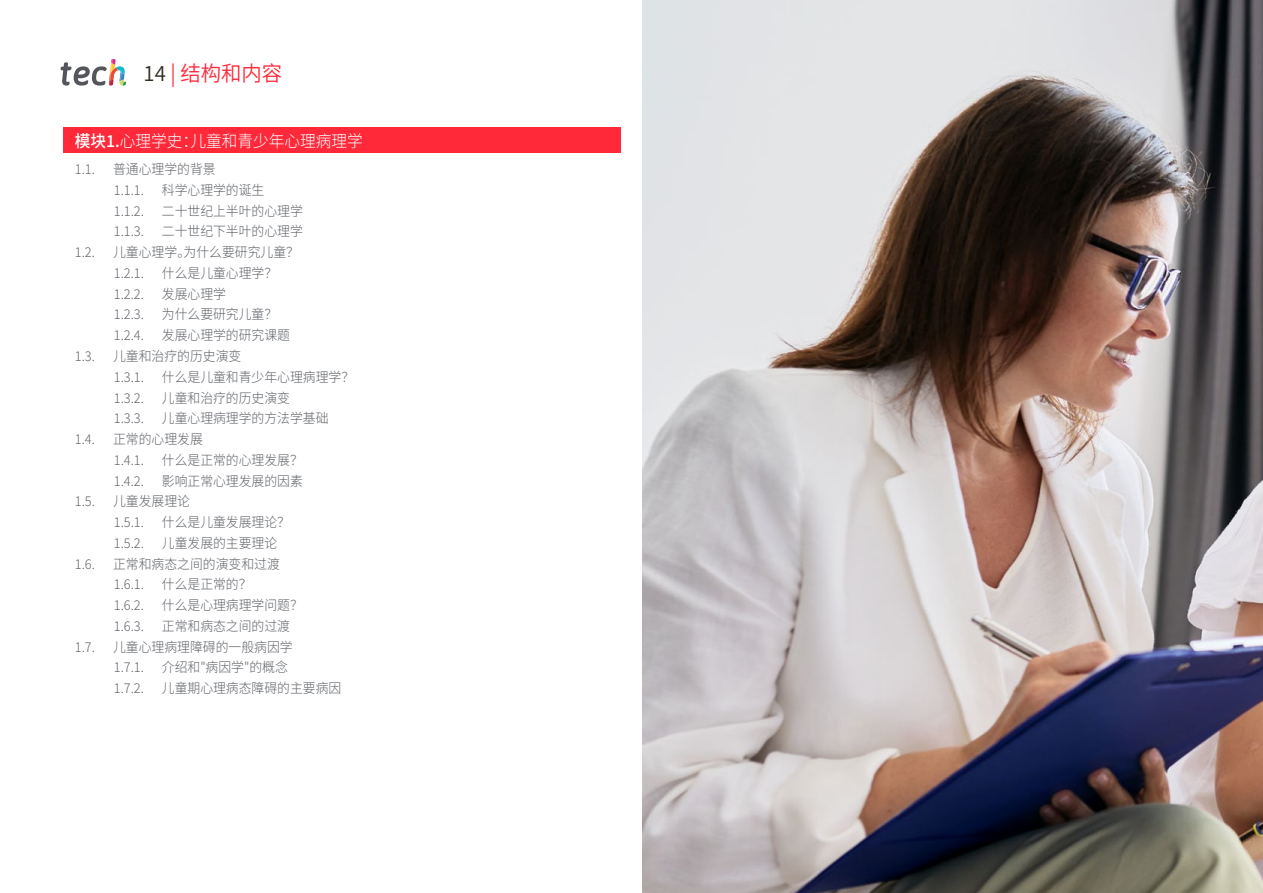
<style>
.page{position:relative;width:1263px;height:893px;background:#fff}
.page>*{position:absolute;margin:0;border:0;box-sizing:border-box;transform-origin:0 0}
.t1{font:21px "Source Han Sans CN";color:#ff293a}
.t2{font:300 16.5px "Source Han Sans CN";color:#fff;scale:.95 1}
.t3{font:300 13.5px/20.7px "Source Han Sans CN";color:#61646a;scale:.95 1}
.s1{color:#312e20}
.s2{font-weight:500}
</style>
<div class="page">
<div style="left:64px;top:128px;width:557px;height:25px;background:#ff293a"></div>
<svg style="left:61px;top:59px;width:65px;height:27px"></svg>
<img style="left:642px;top:0;width:621px;height:893px">
<h1 class="t1" style="left:144px;top:61px;width:140px"><span class="s1">14</span> | 结构和内容</h1>
<p class="t2" style="left:75px;top:132px;width:305px"><span class="s2">模块1.</span>心理学史：儿童和青少年心理病理学</p>
<p class="t3" style="left:75px;top:159px;width:23px">1.1.</p>
<p class="t3" style="left:113px;top:159px;width:110px">普通心理学的背景<br>1.1.1.</p>
<p class="t3" style="left:162px;top:180px;width:109px">科学心理学的诞生</p>
<p class="t3" style="left:114px;top:201px;width:33px">1.1.2.</p>
<p class="t3" style="left:162px;top:201px;width:150px">二十世纪上半叶的心理学</p>
<p class="t3" style="left:114px;top:221px;width:33px">1.1.3.</p>
<p class="t3" style="left:162px;top:221px;width:150px">二十世纪下半叶的心理学</p>
<p class="t3" style="left:75px;top:242px;width:23px">1.2.</p>
<p class="t3" style="left:113px;top:242px;width:197px">儿童心理学。为什么要研究儿童？<br>1.2.1.</p>
<p class="t3" style="left:162px;top:263px;width:123px">什么是儿童心理学？</p>
<p class="t3" style="left:114px;top:284px;width:33px">1.2.2.</p>
<p class="t3" style="left:162px;top:284px;width:69px">发展心理学</p>
<p class="t3" style="left:114px;top:304px;width:33px">1.2.3.</p>
<p class="t3" style="left:162px;top:304px;width:123px">为什么要研究儿童？</p>
<p class="t3" style="left:114px;top:325px;width:33px">1.2.4.</p>
<p class="t3" style="left:162px;top:325px;width:136px">发展心理学的研究课题</p>
<p class="t3" style="left:75px;top:346px;width:23px">1.3.</p>
<p class="t3" style="left:113px;top:346px;width:136px">儿童和治疗的历史演变<br>1.3.1.</p>
<p class="t3" style="left:162px;top:367px;width:204px">什么是儿童和青少年心理病理学？</p>
<p class="t3" style="left:114px;top:387px;width:33px">1.3.2.</p>
<p class="t3" style="left:162px;top:387px;width:136px">儿童和治疗的历史演变</p>
<p class="t3" style="left:114px;top:408px;width:33px">1.3.3.</p>
<p class="t3" style="left:162px;top:408px;width:177px">儿童心理病理学的方法学基础</p>
<p class="t3" style="left:75px;top:429px;width:23px">1.4.</p>
<p class="t3" style="left:113px;top:429px;width:96px">正常的心理发展<br>1.4.1.</p>
<p class="t3" style="left:162px;top:450px;width:150px">什么是正常的心理发展？</p>
<p class="t3" style="left:114px;top:470px;width:33px">1.4.2.</p>
<p class="t3" style="left:162px;top:470px;width:150px">影响正常心理发展的因素</p>
<p class="t3" style="left:75px;top:491px;width:23px">1.5.</p>
<p class="t3" style="left:113px;top:491px;width:82px">儿童发展理论<br>1.5.1.</p>
<p class="t3" style="left:162px;top:512px;width:136px">什么是儿童发展理论？</p>
<p class="t3" style="left:114px;top:533px;width:33px">1.5.2.</p>
<p class="t3" style="left:162px;top:533px;width:123px">儿童发展的主要理论</p>
<p class="t3" style="left:75px;top:553px;width:23px">1.6.</p>
<p class="t3" style="left:113px;top:553px;width:177px">正常和病态之间的演变和过渡<br>1.6.1.</p>
<p class="t3" style="left:162px;top:574px;width:96px">什么是正常的？</p>
<p class="t3" style="left:114px;top:595px;width:33px">1.6.2.</p>
<p class="t3" style="left:162px;top:595px;width:150px">什么是心理病理学问题？</p>
<p class="t3" style="left:114px;top:616px;width:33px">1.6.3.</p>
<p class="t3" style="left:162px;top:616px;width:136px">正常和病态之间的过渡</p>
<p class="t3" style="left:75px;top:636px;width:23px">1.7.</p>
<p class="t3" style="left:113px;top:636px;width:191px">儿童心理病理障碍的一般病因学<br>1.7.1.</p>
<p class="t3" style="left:162px;top:657px;width:134px">介绍和"病因学"的概念</p>
<p class="t3" style="left:114px;top:678px;width:33px">1.7.2.</p>
<p class="t3" style="left:162px;top:678px;width:190px">儿童期心理病态障碍的主要病因</p>
</div>
